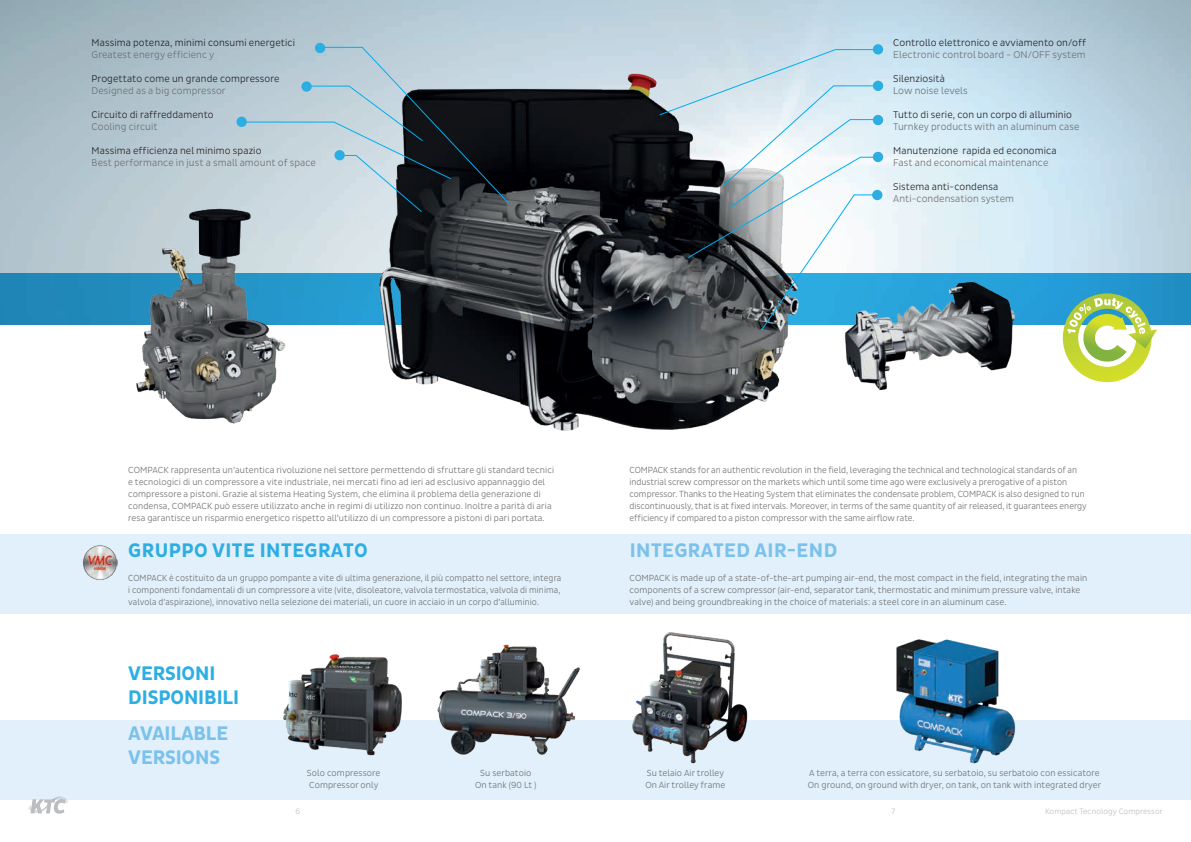
<style>
.page{position:relative;width:1191px;height:842px;background:#fff}
.page>*{position:absolute;margin:0;border:0;box-sizing:border-box;transform-origin:0 0}
.t1{font:700 20px "Pluto Sans Cond";letter-spacing:.025em;color:#2daee3}
.t2{font:700 20px/24px "Pluto Sans Cond";letter-spacing:-.005em;color:#2daee3}
.t3{font:700 20px "Pluto Sans Cond";letter-spacing:.025em;color:#7ac1eb}
.t4{font:700 20px/24px "Pluto Sans Cond";letter-spacing:-.005em;color:#7ac1eb}
.t5{font:300 10px "Pluto Sans Cond";letter-spacing:.01em;color:#231f20}
.t6{font:300 10px "Pluto Sans Cond";letter-spacing:.01em;color:#6c6d70}
.t7{font:300 9px/12px "Pluto Sans Cond";letter-spacing:.01em;color:#6c6d70}
.t8{font:300 9px/12px "Pluto Sans Cond";letter-spacing:.01em;color:#6c6d70;text-align:justify;scale:.96 1}
.t9{font:300 8px "Pluto Sans Cond";letter-spacing:.01em;color:#bcbdc0}
</style>
<div class="page">
<svg style="left:28px;top:799px;width:40px;height:15px"></svg>
<img style="left:0;top:0;width:1191px;height:274px">
<svg style="left:0;top:274px;width:1191px;height:51px;background:#208abd"></svg>
<img style="left:308px;top:13px;width:549px;height:418px">
<div style="left:0;top:534px;width:1191px;height:79px;background:#e1f0fa"></div>
<div style="left:0;top:720px;width:1191px;height:79px;background:#e1f0fa"></div>
<img style="left:774px;top:254px;width:318px;height:151px">
<img style="left:106px;top:199px;width:216px;height:232px">
<svg style="left:659px;top:49px;width:219px;height:282px"></svg>
<svg style="left:238px;top:47px;width:271px;height:165px;background:#8d9ba3"></svg>
<div style="left:315px;top:43px;width:10px;height:10px;background:#2daee3;border-radius:50%"></div>
<div style="left:873px;top:44px;width:10px;height:11px;background:#2daee3;border-radius:50%"></div>
<div style="left:873px;top:81px;width:10px;height:10px;background:#2daee3;border-radius:50%"></div>
<div style="left:873px;top:115px;width:10px;height:10px;background:#2daee3;border-radius:50%"></div>
<div style="left:873px;top:152px;width:10px;height:10px;background:#2daee3;border-radius:50%"></div>
<div style="left:872px;top:190px;width:10px;height:10px;background:#2daee3;border-radius:50%"></div>
<div style="left:301px;top:81px;width:11px;height:11px;background:#2daee3;border-radius:50%"></div>
<div style="left:236px;top:117px;width:11px;height:10px;background:#2daee3;border-radius:50%"></div>
<div style="left:334px;top:150px;width:11px;height:10px;background:#2daee3;border-radius:50%"></div>
<svg style="left:1062px;top:293px;width:95px;height:93px"></svg>
<img style="left:83px;top:545px;width:35px;height:35px">
<img style="left:283px;top:654px;width:119px;height:102px">
<img style="left:437px;top:644px;width:143px;height:111px">
<img style="left:632px;top:632px;width:116px;height:132px">
<img style="left:896px;top:639px;width:120px;height:125px">
<p class="t5" style="left:92px;top:37px;width:205px">Massima potenza, minimi consumi energetici</p>
<p class="t6" style="left:92px;top:49px;width:124px">Greatest energy efficienc y</p>
<p class="t5" style="left:92px;top:73px;width:189px">Progettato come un grande compressore</p>
<p class="t6" style="left:92px;top:85px;width:136px">Designed as a big compressor</p>
<p class="t5" style="left:92px;top:109px;width:124px">Circuito di raffreddamento</p>
<p class="t6" style="left:92px;top:121px;width:68px">Cooling circuit</p>
<p class="t5" style="left:92px;top:145px;width:171px">Massima efficienza nel minimo spazio</p>
<p class="t6" style="left:92px;top:157px;width:226px">Best performance in just a small amount of space</p>
<p class="t5" style="left:893px;top:37px;width:194px">Controllo elettronico e avviamento on/off</p>
<p class="t6" style="left:893px;top:49px;width:194px">Electronic control board - ON/OFF system</p>
<p class="t5" style="left:893px;top:73px;width:53px">Silenziosità</p>
<p class="t6" style="left:893px;top:85px;width:76px">Low noise levels</p>
<p class="t5" style="left:893px;top:109px;width:180px">Tutto di serie, con un corpo di alluminio</p>
<p class="t6" style="left:893px;top:121px;width:188px">Turnkey products with an aluminum case</p>
<p class="t5" style="left:893px;top:145px;width:165px">Manutenzione rapida ed economica</p>
<p class="t6" style="left:893px;top:157px;width:157px">Fast and economical maintenance</p>
<p class="t5" style="left:893px;top:181px;width:106px">Sistema anti-condensa</p>
<p class="t6" style="left:893px;top:193px;width:122px">Anti-condensation system</p>
<p class="t7" style="left:128px;top:464px;width:427px">COMPACK rappresenta un’autentica rivoluzione nel settore permettendo di sfruttare gli standard tecnici e tecnologici di un compressore a vite industriale, nei mercati fino ad ieri ad esclusivo appannaggio del compressore a pistoni. Grazie al sistema Heating System, che elimina il problema della generazione di condensa, COMPACK può essere utilizzato anche in regimi di utilizzo non continuo. Inoltre a parità di aria resa garantisce un risparmio energetico rispetto all’utilizzo di un compressore a pistoni di pari portata.</p>
<h1 class="t1" style="left:128px;top:539px;width:241px">GRUPPO VITE INTEGRATO</h1>
<p class="t8" style="left:128px;top:572px;width:453px">COMPACK è costituito da un gruppo pompante a vite di ultima generazione, il più compatto nel settore, integra i componenti fondamentali di un compressore a vite (vite, disoleatore, valvola termostatica, valvola di minima, valvola d’aspirazione), innovativo nella selezione dei materiali, un cuore in acciaio in un corpo d’alluminio.</p>
<h1 class="t2" style="left:128px;top:661px;width:112px">VERSIONI<br>DISPONIBILI</h1>
<h1 class="t4" style="left:128px;top:721px;width:101px">AVAILABLE<br>VERSIONS</h1>
<p class="t7" style="left:629px;top:464px;width:459px">COMPACK stands for an authentic revolution in the field, leveraging the technical and technological standards of an industrial screw compressor on the markets which until some time ago were exclusively a prerogative of a piston compressor. Thanks to the Heating System that eliminates the condensate problem, COMPACK is also designed to run discontinuously, that is at fixed intervals. Moreover, in terms of the same quantity of air released, it guarantees energy efficiency if compared to a piston compressor with the same airflow rate.</p>
<h1 class="t3" style="left:629px;top:539px;width:209px">INTEGRATED AIR-END</h1>
<p class="t7" style="left:629px;top:572px;width:459px">COMPACK is made up of a state-of-the-art pumping air-end, the most compact in the field, integrating the main components of a screw compressor (air-end, separator tank, thermostatic and minimum pressure valve, intake valve) and being groundbreaking in the choice of materials: a steel core in an aluminum case.</p>
<p class="t7" style="left:307px;top:767px;width:75px">Solo compressore<br>Compressor only</p>
<p class="t7" style="left:475px;top:767px;width:63px;text-align:center">Su serbatoio<br>On tank (90 Lt )</p>
<p class="t7" style="left:645px;top:767px;width:81px">Su telaio Air trolley<br>On Air trolley frame</p>
<p class="t7" style="left:808px;top:767px;width:295px">A terra, a terra con essicatore, su serbatoio, su serbatoio con essicatore<br>On ground, on ground with dryer, on tank, on tank with integrated dryer</p>
<p class="t9" style="left:295px;top:806px;width:6px">6</p>
<p class="t9" style="left:891px;top:806px;width:5px">7</p>
<p class="t9" style="left:1045px;top:806px;width:119px">Kompact Tecnology Compressor</p>
</div>
